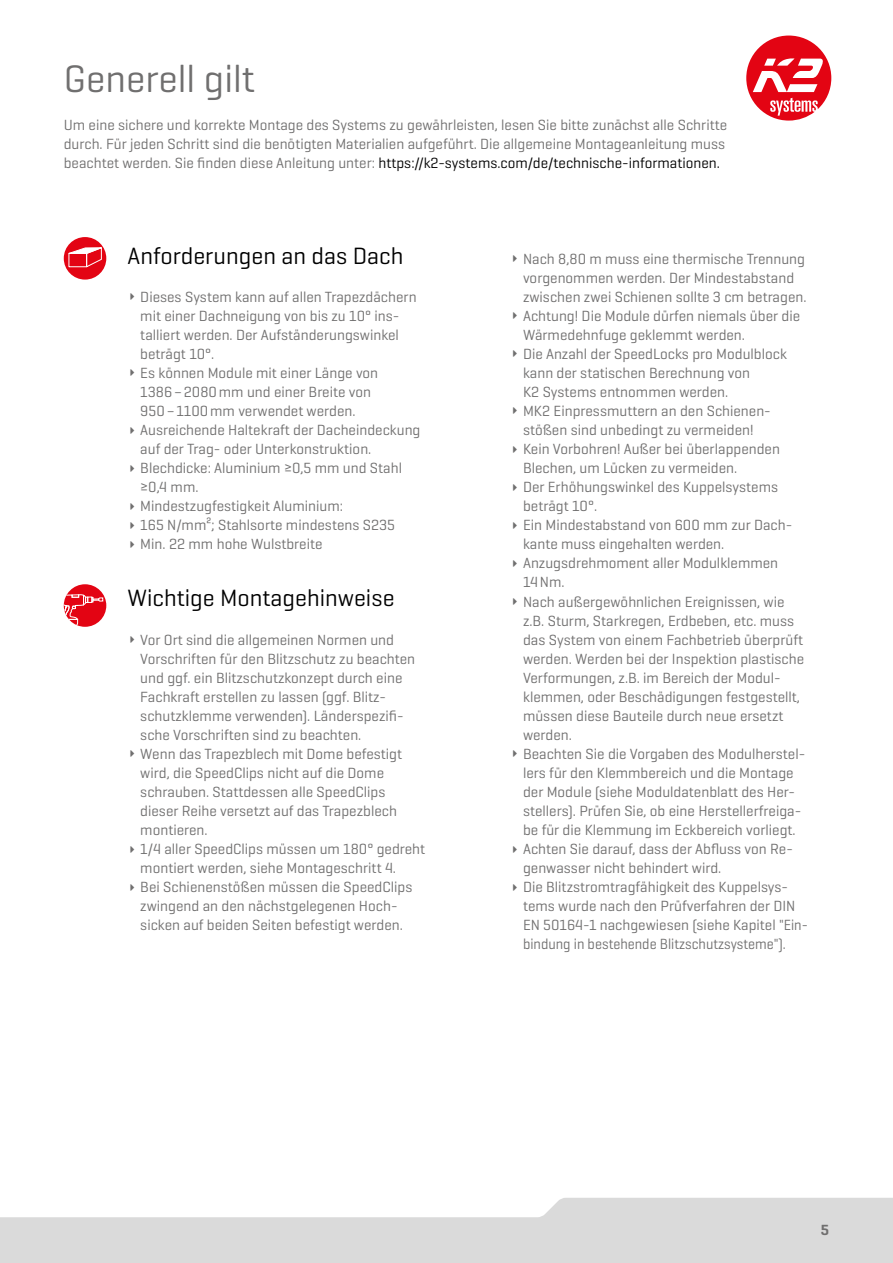
<style>
.page{position:relative;width:893px;height:1263px;background:#fff}
.page>*{position:absolute;margin:0;border:0;box-sizing:border-box;transform-origin:0 0}
.t1{font:39px "K2 Geogrotesque";color:#706f6f}
.t2{font:24px "K2 Geogrotesque";color:#000}
.t3{font:15px/19px "K2 Geogrotesque";color:#706f6f}
.t4{font:600 15px "K2 Geogrotesque";color:#706f6f}
.s1{color:#000}
</style>
<div class="page">
<svg style="left:0;top:1198px;width:893px;height:65px;fill:#dadada"></svg>
<svg style="left:746px;top:36px;width:85px;height:85px"></svg>
<div style="left:64px;top:584px;width:42px;height:43px;background:#e30413;border-radius:50%"></div>
<svg style="left:64px;top:594px;width:40px;height:33px"></svg>
<div style="left:64px;top:237px;width:42px;height:43px;background:#e30413;border-radius:50%"></div>
<svg style="left:68px;top:247px;width:38px;height:21px"></svg>
<h1 class="t1" style="left:64px;top:54px;width:193px">Generell gilt</h1>
<p class="t3" style="left:64px;top:115px;width:665px">Um eine sichere und korrekte Montage des Systems zu gewährleisten, lesen Sie bitte zunächst alle Schritte durch. Für jeden Schritt sind die benötigten Materialien aufgeführt. Die allgemeine Montageanleitung muss beachtet werden. Sie finden diese Anleitung unter: <span class="s1">https://k2-systems.com/de/technische-informationen.</span></p>
<h2 class="t2" style="left:128px;top:240px;width:277px">Anforderungen an das Dach</h2>
<p class="t3" style="left:140px;top:287px;width:282px">Dieses System kann auf allen Trapezdächern mit einer Dachneigung von bis zu 10° ins&shy;talliert werden. Der Aufständerungswinkel beträgt 10°.<br>Es können Module mit einer Länge von 1386–2080mm und einer Breite von 950–1100mm verwendet werden.<br>Ausreichende Haltekraft der Dacheindeckung auf der Trag- oder Unterkonstruktion.<br>Blechdicke: Aluminium ≥0,5 mm und Stahl ≥0,4 mm.<br>Mindestzugfestigkeit Aluminium:<br>165 N/mm²; Stahlsorte mindestens S235<br>Min. 22 mm hohe Wulstbreite</p>
<h2 class="t2" style="left:128px;top:583px;width:268px">Wichtige Montagehinweise</h2>
<p class="t3" style="left:140px;top:629px;width:286px">Vor Ort sind die allgemeinen Normen und Vorschriften für den Blitzschutz zu beachten und ggf. ein Blitzschutzkonzept durch eine Fachkraft erstellen zu lassen (ggf. Blitz&shy;schutzklemme verwenden). Länderspezifi&shy;sche Vorschriften sind zu beachten.<br>Wenn das Trapezblech mit Dome befestigt wird, die SpeedClips nicht auf die Dome schrauben. Stattdessen alle SpeedClips dieser Reihe versetzt auf das Trapezblech montieren.<br>1/4 aller SpeedClips müssen um 180° gedreht montiert werden, siehe Montageschritt 4.<br>Bei Schienenstößen müssen die SpeedClips zwingend an den nächstgelegenen Hoch&shy;sicken auf beiden Seiten befestigt werden.</p>
<p class="t3" style="left:523px;top:248px;width:286px">Nach 8,80 m muss eine thermische Trennung vorgenommen werden. Der Mindestabstand zwischen zwei Schienen sollte 3 cm betragen.<br>Achtung! Die Module dürfen niemals über die Wärmedehnfuge geklemmt werden.<br>Die Anzahl der SpeedLocks pro Modulblock kann der statischen Berechnung von<br>K2 Systems entnommen werden.<br>MK2 Einpressmuttern an den Schienen&shy;stößen sind unbedingt zu vermeiden!<br>Kein Vorbohren! Außer bei überlappenden Blechen, um Lücken zu vermeiden.<br>Der Erhöhungswinkel des Kuppelsystems beträgt 10°.<br>Ein Mindestabstand von 600 mm zur Dach&shy;kante muss eingehalten werden.<br>Anzugsdrehmoment aller Modulklemmen 14Nm.<br>Nach außergewöhnlichen Ereignissen, wie z.B. Sturm, Starkregen, Erdbeben, etc. muss das System von einem Fachbetrieb überprüft werden. Werden bei der Inspektion plastische Verformungen, z.B. im Bereich der Modul&shy;klemmen, oder Beschädigungen festgestellt, müssen diese Bauteile durch neue ersetzt werden.<br>Beachten Sie die Vorgaben des Modulherstel&shy;lers für den Klemmbereich und die Montage der Module (siehe Moduldatenblatt des Her&shy;stellers). Prüfen Sie, ob eine Herstellerfreiga&shy;be für die Klemmung im Eckbereich vorliegt.<br>Achten Sie darauf, dass der Abfluss von Re&shy;genwasser nicht behindert wird.<br>Die Blitzstromtragfähigkeit des Kuppelsys&shy;tems wurde nach den Prüfverfahren der DIN EN 50164-1 nachgewiesen (siehe Kapitel "Ein&shy;bindung in bestehende Blitzschutzsysteme").</p>
<p class="t4" style="left:821px;top:1221px;width:10px">5</p>
</div>
